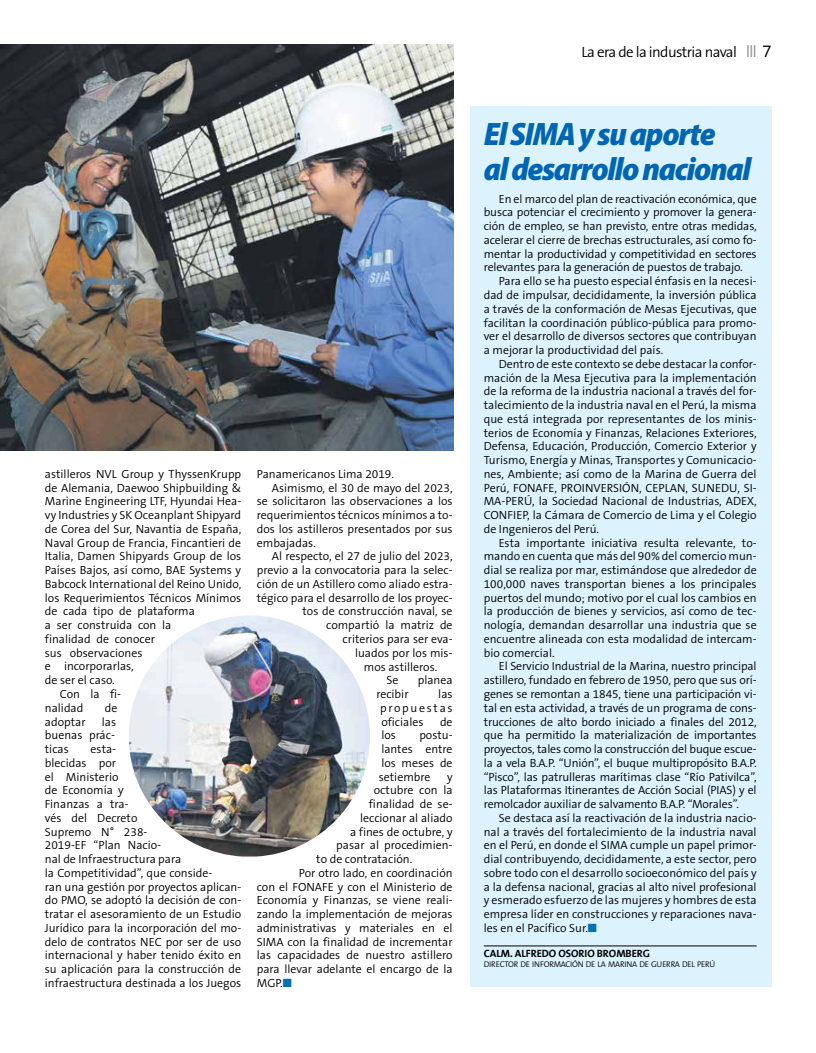
<style>
.page{position:relative;width:816px;height:1053px;background:#fff}
.page>*{position:absolute;margin:0;border:0;box-sizing:border-box;transform-origin:0 0}
.t1{font:italic 900 semi-condensed 32.5px/35px "Myriad Pro";letter-spacing:-.04em;color:#0066b3}
.t2{font:300 15px "The Sans B4";letter-spacing:-.04em;color:#000}
.t3{font:300 11.88px/13.8px "The Sans B4";color:#000;text-align:justify}
.t4{font:700 10.62px "The Sans";letter-spacing:-.005em;color:#000}
.t5{font:300 8.38px "The Sans B4";letter-spacing:-.03em;color:#000}
.s1{color:#0071ae}
.s2{font-size:17.5px;color:#939598}
.s3{font-size:17.5px}
</style>
<div class="page">
<div style="left:470px;top:106px;width:301px;height:880px;background:#dcf2fd"></div>
<hr style="left:484px;top:945px;width:272px;height:1px;background:#000">
<img style="left:0;top:44px;width:454px;height:406px">
<img style="left:129px;top:615px;width:241px;height:241px;border-radius:119px">
<p class="t3" style="left:45px;top:467px;width:198px">astilleros NVL Group y ThyssenKrupp</p>
<p class="t3" style="left:45px;top:481px;width:198px">de Alemania, Daewoo Shipbuilding &amp;</p>
<p class="t3" style="left:45px;top:495px;width:198px">Marine Engineering LTF, Hyundai Hea-</p>
<p class="t3" style="left:45px;top:508px;width:198px">vy Industries y SK Oceanplant Shipyard</p>
<p class="t3" style="left:45px;top:522px;width:198px">de Corea del Sur, Navantia de España,</p>
<p class="t3" style="left:45px;top:536px;width:198px">Naval Group de Francia, Fincantieri de</p>
<p class="t3" style="left:45px;top:550px;width:198px">Italia, Damen Shipyards Group de los</p>
<p class="t3" style="left:45px;top:563px;width:198px">Países Bajos, así como, BAE Systems y</p>
<p class="t3" style="left:45px;top:577px;width:198px">Babcock International del Reino Unido,</p>
<p class="t3" style="left:45px;top:591px;width:198px">los Requerimientos Técnicos Mínimos</p>
<p class="t3" style="left:45px;top:605px;width:152px">de cada tipo de plataforma</p>
<p class="t3" style="left:45px;top:618px;width:128px">a ser construida con la</p>
<p class="t3" style="left:45px;top:632px;width:112px">finalidad de conocer</p>
<p class="t3" style="left:45px;top:646px;width:99px">sus observaciones</p>
<p class="t3" style="left:45px;top:660px;width:90px">e incorporarlas,</p>
<p class="t3" style="left:45px;top:673px;width:71px">de ser el caso.</p>
<p class="t3" style="left:60px;top:687px;width:63px">Con la fi-</p>
<p class="t3" style="left:45px;top:701px;width:40px">nalidad</p>
<p class="t3" style="left:105px;top:701px;width:14px">de</p>
<p class="t3" style="left:45px;top:715px;width:42px">adoptar</p>
<p class="t3" style="left:45px;top:715px;width:73px;text-indent:57px">las buenas prác&shy;ticas</p>
<p class="t3" style="left:45px;top:742px;width:198px;text-align:left;text-indent:46px">esta-<br>blecidas por<br>el Ministerio<br>de Economía y<br>Finanzas a tra-<br>vés del Decreto<br>Supremo N° 238-<br>2019-EF “Plan Nacio-<br>nal de Infraestructura para<br>la Competitividad”, que conside-<br>ran una gestión por proyectos aplican&shy;do PMO, se adoptó la decisión de con&shy;tratar el asesoramiento de un Estudio<br>Jurídico para la incorporación del mo&shy;delo de contratos NEC por ser de uso internacional y haber tenido éxito en su aplicación para la construcción de infraestructura destinada a los Juegos</p>
<p class="t3" style="left:257px;top:467px;width:139px">Panamericanos Lima 2019.</p>
<p class="t3" style="left:272px;top:481px;width:182px">Asimismo, el 30 de mayo del 2023,</p>
<p class="t3" style="left:257px;top:495px;width:197px">se solicitaron las observaciones a los</p>
<p class="t3" style="left:257px;top:508px;width:197px">requerimientos técnicos mínimos a to-</p>
<p class="t3" style="left:257px;top:522px;width:197px">dos los astilleros presentados por sus</p>
<p class="t3" style="left:257px;top:536px;width:61px">embajadas.</p>
<p class="t3" style="left:272px;top:550px;width:182px">Al respecto, el 27 de julio del 2023,</p>
<p class="t3" style="left:257px;top:563px;width:197px">previo a la convocatoria para la selec-</p>
<p class="t3" style="left:257px;top:577px;width:197px">ción de un Astillero como aliado estra-</p>
<p class="t3" style="left:257px;top:591px;width:197px">tégico para el desarrollo de los proyec-</p>
<p class="t3" style="left:302px;top:605px;width:151px">tos de construcción naval, se</p>
<p class="t3" style="left:326px;top:618px;width:128px">compartió la matriz de</p>
<p class="t3" style="left:342px;top:632px;width:111px">criterios para ser eva-</p>
<p class="t3" style="left:355px;top:646px;width:99px">luados por los mis-</p>
<p class="t3" style="left:364px;top:660px;width:75px">mos astilleros.</p>
<p class="t3" style="left:386px;top:673px;width:13px">Se</p>
<p class="t3" style="left:418px;top:673px;width:36px">planea</p>
<p class="t3" style="left:376px;top:687px;width:34px">recibir</p>
<p class="t3" style="left:380px;top:687px;width:74px;text-indent:58px">las propuestas oficiales</p>
<p class="t3" style="left:440px;top:715px;width:14px">de</p>
<p class="t3" style="left:381px;top:728px;width:16px">los</p>
<p class="t3" style="left:379px;top:728px;width:75px;text-indent:40px">postu&shy;lantes entre los meses de setiembre</p>
<p class="t3" style="left:447px;top:770px;width:7px">y</p>
<p class="t3" style="left:374px;top:783px;width:80px">octubre con la</p>
<p class="t3" style="left:369px;top:797px;width:85px">finalidad de se-</p>
<p class="t3" style="left:360px;top:811px;width:94px">leccionar al aliado</p>
<p class="t3" style="left:350px;top:825px;width:104px">a fines de octubre, y</p>
<p class="t3" style="left:336px;top:838px;width:118px">pasar al procedimien-</p>
<p class="t3" style="left:316px;top:852px;width:97px">to de contratación.</p>
<p class="t3" style="left:299px;top:866px;width:155px">Por otro lado, en coordinación</p>
<p class="t3" style="left:257px;top:880px;width:197px">con el FONAFE y con el Ministerio de</p>
<p class="t3" style="left:257px;top:893px;width:197px">Economía y Finanzas, se viene reali-</p>
<p class="t3" style="left:257px;top:907px;width:197px">zando la implementación de mejoras</p>
<p class="t3" style="left:257px;top:921px;width:197px">administrativas y materiales en el</p>
<p class="t3" style="left:257px;top:935px;width:197px">SIMA con la finalidad de incrementar</p>
<p class="t3" style="left:257px;top:948px;width:197px">las capacidades de nuestro astillero</p>
<p class="t3" style="left:257px;top:962px;width:197px">para llevar adelante el encargo de la</p>
<p class="t3" style="left:257px;top:976px;width:37px">MGP.<span class="s1">■</span></p>
<p class="t2" style="left:581px;top:44px;width:192px">La era de la industria naval <span class="s2">III</span> <span class="s3">7</span></p>
<h1 class="t1" style="left:484px;top:115px;width:269px">El SIMA y su aporte<br>al desarrollo nacional</h1>
<p class="t3" style="left:484px;top:192px;width:274px;text-indent:15px">En el marco del plan de reactivación económica, que busca potenciar el crecimiento y promover la genera&shy;ción de empleo, se han previsto, entre otras medidas, acelerar el cierre de brechas estructurales, así como fo&shy;mentar la productividad y competitividad en sectores relevantes para la generación de puestos de trabajo.</p>
<p class="t3" style="left:484px;top:275px;width:274px;text-indent:15px">Para ello se ha puesto especial énfasis en la necesi&shy;dad de impulsar, decididamente, la inversión pública a través de la conformación de Mesas Ejecutivas, que facilitan la coordinación público-pública para promo&shy;ver el desarrollo de diversos sectores que contribuyan a mejorar la productividad del país.</p>
<p class="t3" style="left:484px;top:357px;width:274px;text-indent:15px">Dentro de este contexto se debe destacar la confor&shy;mación de la Mesa Ejecutiva para la implementación de la reforma de la industria nacional a través del for&shy;talecimiento de la industria naval en el Perú, la misma que está integrada por representantes de los minis&shy;terios de Economía y Finanzas, Relaciones Exteriores, Defensa, Educación, Producción, Comercio Exterior y Turismo, Energía y Minas, Transportes y Comunicacio&shy;nes, Ambiente; así como de la Marina de Guerra del Perú, FONAFE, PROINVERSIÓN, CEPLAN, SUNEDU, SI-MA-PERÚ, la Sociedad Nacional de Industrias, ADEX, CONFIEP, la Cámara de Comercio de Lima y el Colegio de Ingenieros del Perú.</p>
<p class="t3" style="left:484px;top:536px;width:274px;text-indent:15px">Esta importante iniciativa resulta relevante, to&shy;mando en cuenta que más del 90% del comercio mun&shy;dial se realiza por mar, estimándose que alrededor de 100,000 naves transportan bienes a los principales puertos del mundo; motivo por el cual los cambios en la producción de bienes y servicios, así como de tec&shy;nología, demandan desarrollar una industria que se encuentre alineada con esta modalidad de intercam&shy;bio comercial.</p>
<p class="t3" style="left:484px;top:660px;width:274px;text-indent:15px">El Servicio Industrial de la Marina, nuestro principal astillero, fundado en febrero de 1950, pero que sus orí&shy;genes se remontan a 1845, tiene una participación vi&shy;tal en esta actividad, a través de un programa de cons&shy;trucciones de alto bordo iniciado a finales del 2012, que ha permitido la materialización de importantes proyectos, tales como la construcción del buque escue&shy;la a vela B.A.P. “Unión”, el buque multipropósito B.A.P. “Pisco”, las patrulleras marítimas clase “Río Pativilca”, las Plataformas Itinerantes de Acción Social (PIAS) y el remolcador auxiliar de salvamento B.A.P. “Morales”.</p>
<p class="t3" style="left:484px;top:811px;width:274px;text-indent:15px">Se destaca así la reactivación de la industria nacio&shy;nal a través del fortalecimiento de la industria naval en el Perú, en donde el SIMA cumple un papel primor&shy;dial contribuyendo, decididamente, a este sector, pero sobre todo con el desarrollo socioeconómico del país y a la defensa nacional, gracias al alto nivel profesional y esmerado esfuerzo de las mujeres y hombres de esta empresa líder en construcciones y reparaciones nava&shy;les en el Pacífico Sur.<span class="s1">■</span></p>
<p class="t4" style="left:484px;top:948px;width:168px">CALM. ALFREDO OSORIO BROMBERG</p>
<p class="t5" style="left:484px;top:959px;width:233px">DIRECTOR DE INFORMACIÓN DE LA MARINA DE GUERRA DEL PERÚ</p>
</div>
